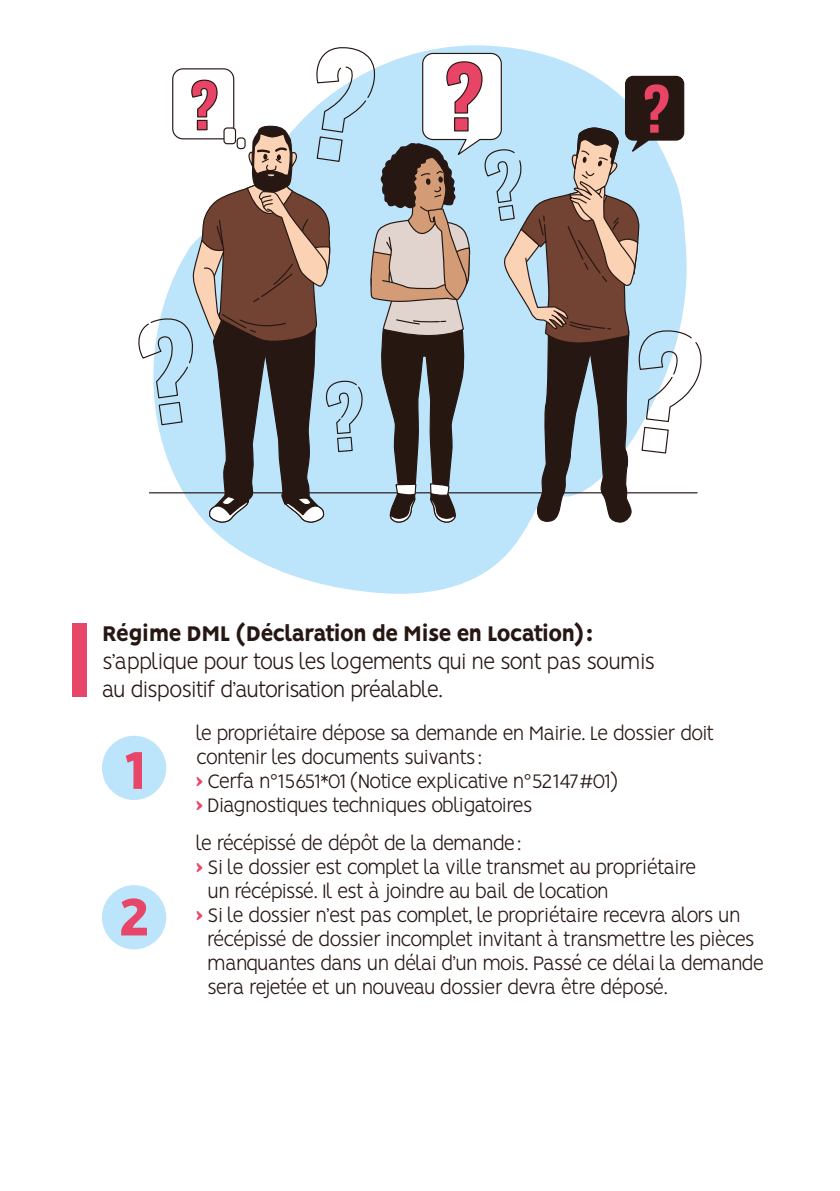
<style>
.page{position:relative;width:840px;height:1191px;background:#fff}
.page>*{position:absolute;margin:0;border:0;box-sizing:border-box;transform-origin:0 0}
.t1{font:800 60px "Vision";color:#e84668}
.t2{font:300 24px/28px "Vision";letter-spacing:-.055em;color:#261712}
.t3{font:800 24px "Vision";letter-spacing:-.055em;color:#261712}
.t4{font:300 22px/24px "Vision";letter-spacing:-.055em;color:#261712}
.s1{font-family:"Recoleta";font-weight:900;color:#e84668}
</style>
<div class="page">
<svg style="left:208px;top:45px;width:320px;height:549px;fill:#bce4fa"></svg>
<div style="left:102px;top:885px;width:64px;height:64px;background:#bce4fa;border-radius:50%"></div>
<div style="left:102px;top:735px;width:64px;height:65px;background:#bce4fa;border-radius:50%"></div>
<div style="left:72px;top:624px;width:15px;height:73px;background:#e84668"></div>
<svg style="left:138px;top:46px;width:563px;height:479px"></svg>
<p class="t3" style="left:102px;top:619px;width:492px">Régime DML (Déclaration de Mise en Location):</p>
<p class="t2" style="left:102px;top:647px;width:554px">s’applique pour tous les logements qui ne sont pas soumis au dispositif d’autorisation préalable.</p>
<h1 class="t1" style="left:123px;top:734px;width:24px">1</h1>
<h1 class="t1" style="left:118px;top:881px;width:34px">2</h1>
<p class="t4" style="left:196px;top:720px;width:519px">le propriétaire dépose sa demande en Mairie. Le dossier doit contenir les documents suivants:<br><span class="s1">›</span> Cerfa n°15651*01 (Notice explicative n°52147#01)<br><span class="s1">›</span> Diagnostiques techniques obligatoires</p>
<p class="t4" style="left:196px;top:831px;width:327px">le récépissé de dépôt de la demande:</p>
<p class="t4" style="left:196px;top:855px;width:501px"><span class="s1">›</span> Si le dossier est complet la ville transmet au propriétaire</p>
<p class="t4" style="left:207px;top:879px;width:403px">un récépissé. Il est à joindre au bail de location</p>
<p class="t4" style="left:196px;top:903px;width:546px"><span class="s1">›</span> Si le dossier n’est pas complet, le propriétaire recevra alors un</p>
<p class="t4" style="left:207px;top:927px;width:548px">récépissé de dossier incomplet invitant à transmettre les pièces</p>
<p class="t4" style="left:207px;top:951px;width:558px">manquantes dans un délai d’un mois. Passé ce délai la demande</p>
<p class="t4" style="left:207px;top:975px;width:462px">sera rejetée et un nouveau dossier devra être déposé.</p>
</div>
